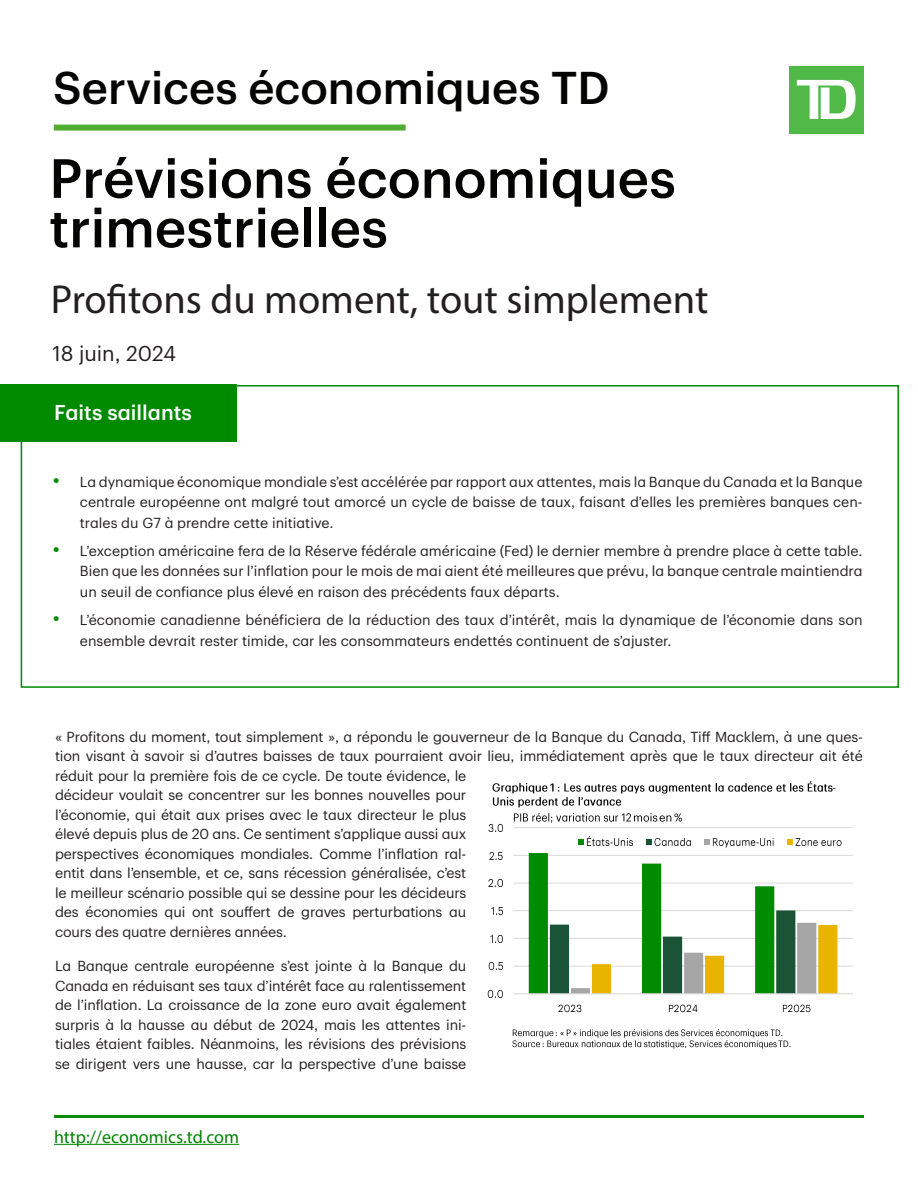
<style>
.page{position:relative;width:918px;height:1188px;background:#fff}
.page>*{position:absolute;margin:0;border:0;box-sizing:border-box;transform-origin:0 0}
.Disclaimer{font:500 54px "TD Graphik";color:#040503}
.t1{font:500 45px "TD Graphik";color:#040503}
.t2{font:40.5px "Myriad Pro";color:#231f20}
.t3{font:500 21px "TD Graphik";color:#fff}
.Disclaimer-2{font:21px "TD Graphik";color:#231f20}
.t4{font:18px "Myriad Pro";color:#038203}
.Paragraph{font:14.25px/19.5px "TD Graphik";letter-spacing:-.01em;color:#231f20;text-align:justify}
.s1{font-size:21px;color:#008a00}
</style>
<div class="page">
<div style="left:789px;top:66px;width:75px;height:67px;background:#51b948"></div>
<svg style="left:797px;top:80px;width:59px;height:39px"></svg>
<div style="left:54px;top:125px;width:352px;height:6px;background:#4fad2f"></div>
<hr style="left:54px;top:1144px;width:185px;height:1px;background:#038203">
<hr style="left:54px;top:1115px;width:810px;height:3px;background:#008a00">
<hr style="left:513px;top:966px;width:340px;height:1px;background:#d9d9d9">
<hr style="left:513px;top:938px;width:340px;height:1px;background:#d9d9d9">
<hr style="left:513px;top:910px;width:340px;height:1px;background:#d9d9d9">
<hr style="left:513px;top:883px;width:340px;height:1px;background:#d9d9d9">
<hr style="left:513px;top:855px;width:340px;height:1px;background:#d9d9d9">
<hr style="left:513px;top:827px;width:340px;height:1px;background:#d9d9d9">
<svg style="left:529px;top:853px;width:308px;height:140px"></svg>
<hr style="left:513px;top:993px;width:340px;height:1px;background:#d9d9d9">
<img style="left:487px;top:989px;width:16px;height:9px">
<img style="left:488px;top:961px;width:15px;height:9px">
<img style="left:490px;top:934px;width:13px;height:9px">
<img style="left:491px;top:907px;width:12px;height:8px">
<img style="left:489px;top:878px;width:14px;height:9px">
<img style="left:490px;top:852px;width:13px;height:8px">
<img style="left:488px;top:823px;width:16px;height:9px">
<img style="left:558px;top:1004px;width:24px;height:9px">
<img style="left:669px;top:1004px;width:29px;height:9px">
<img style="left:782px;top:1004px;width:29px;height:9px">
<svg style="left:579px;top:839px;width:5px;height:5px"></svg>
<img style="left:587px;top:836px;width:46px;height:10px">
<svg style="left:646px;top:839px;width:6px;height:5px"></svg>
<img style="left:654px;top:837px;width:37px;height:9px">
<svg style="left:704px;top:839px;width:6px;height:5px"></svg>
<img style="left:713px;top:838px;width:61px;height:9px">
<svg style="left:787px;top:839px;width:6px;height:5px"></svg>
<img style="left:795px;top:838px;width:47px;height:8px">
<img style="left:513px;top:1029px;width:41px;height:9px">
<svg style="left:555px;top:1029px;width:16px;height:7px"></svg>
<img style="left:573px;top:1029px;width:210px;height:9px">
<img style="left:513px;top:1040px;width:27px;height:8px">
<img style="left:542px;top:1040px;width:235px;height:9px">
<img style="left:778px;top:1040px;width:13px;height:7px">
<img style="left:514px;top:812px;width:146px;height:11px">
<img style="left:660px;top:814px;width:15px;height:8px">
<img style="left:675px;top:813px;width:8px;height:9px">
<img style="left:492px;top:783px;width:56px;height:10px">
<img style="left:550px;top:781px;width:282px;height:12px">
<img style="left:492px;top:793px;width:131px;height:14px">
<div style="left:21px;top:385px;width:878px;height:303px;border:2px solid #008a00"></div>
<div style="left:0;top:385px;width:236px;height:57px;background:#008a00"></div>
<h2 class="t1" style="left:53px;top:53px;width:558px">Services économiques TD</h2>
<p class="Disclaimer" style="left:49px;top:137px;width:628px">Prévisions économiques</p>
<p class="Disclaimer" style="left:49px;top:187px;width:340px">trimestrielles</p>
<p class="t2" style="left:51px;top:275px;width:659px">Profitons du moment, tout simplement</p>
<p class="Disclaimer-2" style="left:52px;top:337px;width:125px">18 juin, 2024</p>
<p class="t3" style="left:54px;top:396px;width:139px">Faits saillants</p>
<p class="Paragraph" style="left:80px;top:470px;width:784px;line-height:20.5px;text-indent:-27px"><span class="s1">•</span> La dynamique économique mondiale s’est accélérée par rapport aux attentes, mais la Banque du Canada et la Banque centrale européenne ont malgré tout amorcé un cycle de baisse de taux, faisant d’elles les premières banques cen&shy;trales du G7 à prendre cette initiative.</p>
<p class="Paragraph" style="left:80px;top:539px;width:784px;line-height:20.5px;text-indent:-27px"><span class="s1">•</span> L’exception américaine fera de la Réserve fédérale américaine (Fed) le dernier membre à prendre place à cette table.<br>Bien que les données sur l’inflation pour le mois de mai aient été meilleures que prévu, la banque centrale maintiendra un seuil de confiance plus élevé en raison des précédents faux départs.</p>
<p class="Paragraph" style="left:80px;top:609px;width:784px;line-height:20.5px;text-indent:-27px"><span class="s1">•</span> L’économie canadienne bénéficiera de la réduction des taux d’intérêt, mais la dynamique de l’économie dans son ensemble devrait rester timide, car les consommateurs endettés continuent de s’ajuster.</p>
<p class="Paragraph" style="left:55px;top:726px;width:809px;text-align:left">« Profitons du moment, tout simplement », a répondu le gouverneur de la Banque du Canada, Tiff Macklem, à une ques&shy;tion visant à savoir si d’autres baisses de taux pourraient avoir lieu, immédiatement après que le taux directeur ait été réduit pour la première fois de ce cycle. De toute évidence, le<br>décideur voulait se concentrer sur les bonnes nouvelles pour<br>l’économie, qui était aux prises avec le taux directeur le plus<br>élevé depuis plus de 20 ans. Ce sentiment s’applique aussi aux<br>perspectives économiques mondiales. Comme l’inflation ral-<br>entit dans l’ensemble, et ce, sans récession généralisée, c’est<br>le meilleur scénario possible qui se dessine pour les décideurs<br>des économies qui ont souffert de graves perturbations au<br>cours des quatre dernières années.</p>
<p class="Paragraph" style="left:55px;top:955px;width:413px">La Banque centrale européenne s’est jointe à la Banque du Canada en réduisant ses taux d’intérêt face au ralentissement de l’inflation. La croissance de la zone euro avait également surpris à la hausse au début de 2024, mais les attentes ini&shy;tiales étaient faibles. Néanmoins, les révisions des prévisions se dirigent vers une hausse, car la perspective d’une baisse</p>
<p class="t4" style="left:54px;top:1125px;width:187px">http://economics.td.com</p>
</div>
